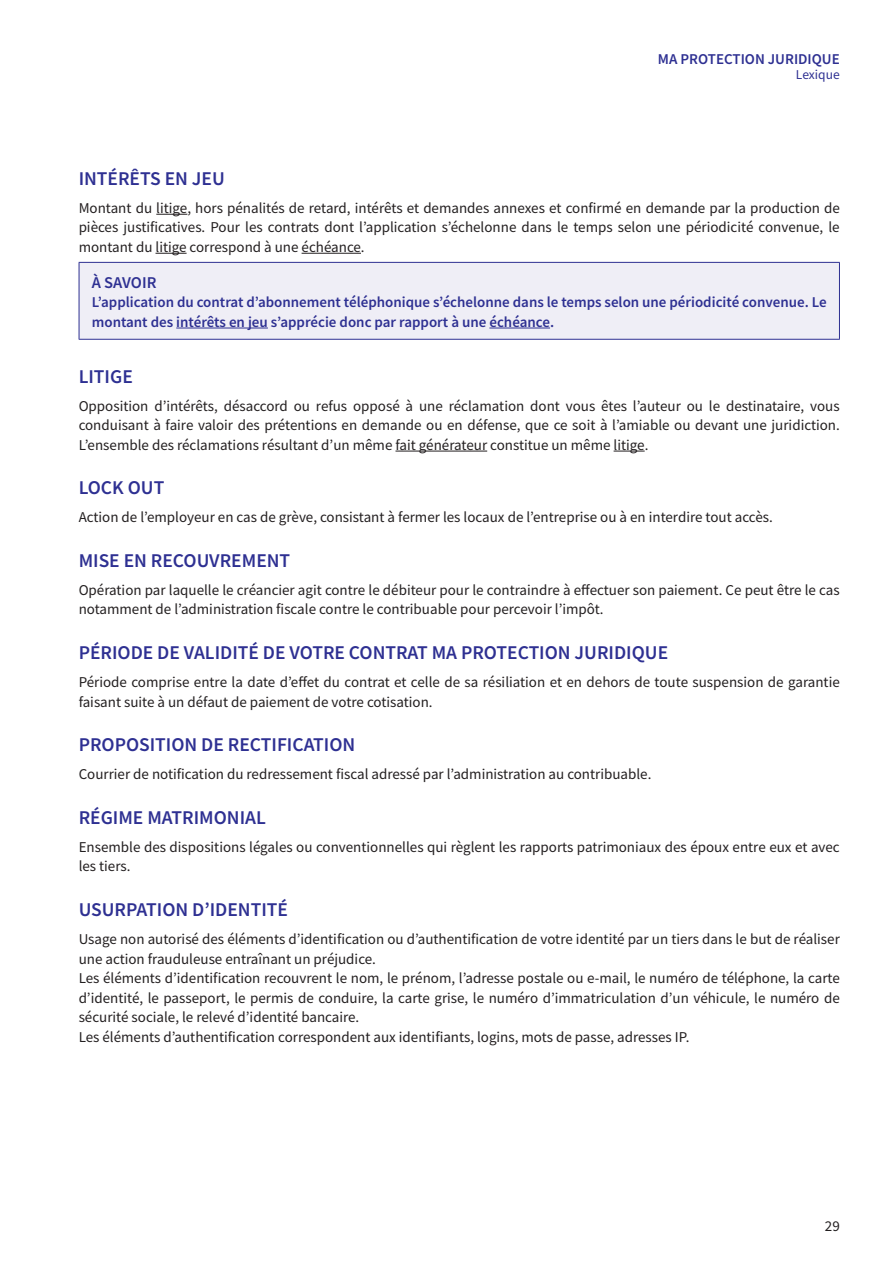
<style>
.page{position:relative;width:893px;height:1263px;background:#fff}
.page>*{position:absolute;margin:0;border:0;box-sizing:border-box;transform-origin:0 0}
.t1{font:600 19.5px "Source Sans Pro";color:#2e3092}
.t2{font:600 16.5px "Source Sans Pro";color:#2e3092}
.t3{font:15px/19.5px "Source Sans Pro";color:#231f20}
.t4{font:600 15px/19.5px "Source Sans Pro";color:#2e3092}
.t5{font:13.5px "Source Sans Pro";color:#2e3092}
</style>
<div class="page">
<hr style="left:156px;top:214px;width:31px;height:1px;background:#231f20">
<hr style="left:156px;top:253px;width:31px;height:1px;background:#231f20">
<hr style="left:302px;top:253px;width:59px;height:1px;background:#231f20">
<hr style="left:395px;top:451px;width:92px;height:1px;background:#231f20">
<hr style="left:614px;top:451px;width:31px;height:1px;background:#231f20">
<div style="left:79px;top:262px;width:760px;height:77px;background:#efeef6"></div>
<hr style="left:79px;top:262px;width:761px;height:1px;background:#2e3092">
<hr style="left:79px;top:263px;width:1px;height:76px;background:#2e3092">
<hr style="left:839px;top:263px;width:1px;height:76px;background:#2e3092">
<hr style="left:79px;top:339px;width:761px;height:1px;background:#2e3092">
<hr style="left:176px;top:328px;width:92px;height:1px;background:#2e3092">
<hr style="left:489px;top:328px;width:61px;height:1px;background:#2e3092">
<p class="t4" style="left:658px;top:50px;width:183px">MA PROTECTION JURIDIQUE</p>
<p class="t5" style="left:796px;top:66px;width:45px">Lexique</p>
<h1 class="t1" style="left:79px;top:165px;width:148px">INTÉRÊTS EN JEU</h1>
<p class="t3" style="left:79px;top:198px;width:763px;text-align:justify">Montant du litige, hors pénalités de retard, intérêts et demandes annexes et confirmé en demande par la production de pièces justificatives. Pour les contrats dont l’application s’échelonne dans le temps selon une périodicité convenue, le montant du litige correspond à une échéance.</p>
<p class="t2" style="left:92px;top:271px;width:66px">À SAVOIR</p>
<p class="t4" style="left:92px;top:292px;width:736px">L’application du contrat d’abonnement téléphonique s’échelonne dans le temps selon une périodicité convenue. Le montant des intérêts en jeu s’apprécie donc par rapport à une échéance.</p>
<h1 class="t1" style="left:79px;top:363px;width:56px">LITIGE</h1>
<p class="t3" style="left:79px;top:396px;width:763px;text-align:justify">Opposition d’intérêts, désaccord ou refus opposé à une réclamation dont vous êtes l’auteur ou le destinataire, vous conduisant à faire valoir des prétentions en demande ou en défense, que ce soit à l’amiable ou devant une juridiction.<br>L’ensemble des réclamations résultant d’un même fait générateur constitue un même litige.</p>
<h1 class="t1" style="left:79px;top:475px;width:87px">LOCK OUT</h1>
<p class="t3" style="left:79px;top:507px;width:696px">Action de l’employeur en cas de grève, consistant à fermer les locaux de l’entreprise ou à en interdire tout accès.</p>
<h1 class="t1" style="left:79px;top:548px;width:213px">MISE EN RECOUVREMENT</h1>
<p class="t3" style="left:79px;top:580px;width:763px">Opération par laquelle le créancier agit contre le débiteur pour le contraindre à effectuer son paiement. Ce peut être le cas notamment de l’administration fiscale contre le contribuable pour percevoir l’impôt.</p>
<h1 class="t1" style="left:79px;top:640px;width:591px">PÉRIODE DE VALIDITÉ DE VOTRE CONTRAT MA PROTECTION JURIDIQUE</h1>
<p class="t3" style="left:79px;top:672px;width:763px">Période comprise entre la date d’effet du contrat et celle de sa résiliation et en dehors de toute suspension de garantie faisant suite à un défaut de paiement de votre cotisation.</p>
<h1 class="t1" style="left:79px;top:732px;width:278px">PROPOSITION DE RECTIFICATION</h1>
<p class="t3" style="left:79px;top:764px;width:574px">Courrier de notification du redressement fiscal adressé par l’administration au contribuable.</p>
<h1 class="t1" style="left:79px;top:805px;width:189px">RÉGIME MATRIMONIAL</h1>
<p class="t3" style="left:79px;top:837px;width:763px">Ensemble des dispositions légales ou conventionnelles qui règlent les rapports patrimoniaux des époux entre eux et avec les tiers.</p>
<h1 class="t1" style="left:79px;top:897px;width:211px">USURPATION D’IDENTITÉ</h1>
<p class="t3" style="left:79px;top:929px;width:763px">Usage non autorisé des éléments d’identification ou d’authentification de votre identité par un tiers dans le but de réaliser une action frauduleuse entraînant un préjudice.<br>Les éléments d’identification recouvrent le nom, le prénom, l’adresse postale ou e-mail, le numéro de téléphone, la carte d’identité, le passeport, le permis de conduire, la carte grise, le numéro d’immatriculation d’un véhicule, le numéro de sécurité sociale, le relevé d’identité bancaire.<br>Les éléments d’authentification correspondent aux identifiants, logins, mots de passe, adresses IP.</p>
<p class="t3" style="left:825px;top:1216px;width:16px">29</p>
</div>
